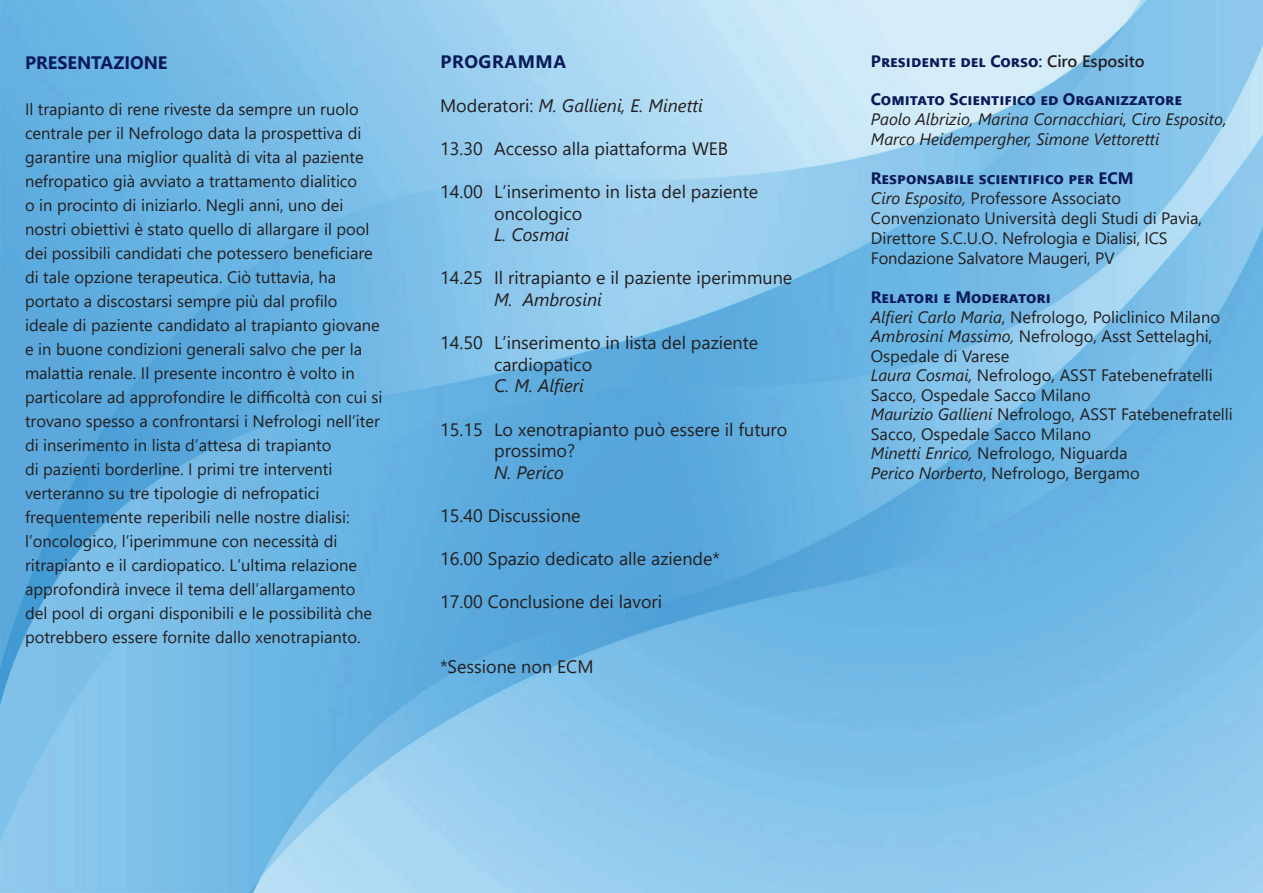
<style>
.page{position:relative;width:1263px;height:893px;background:#fff}
.page>*{position:absolute;margin:0;border:0;box-sizing:border-box;transform-origin:0 0}
.t1{font:18px/21.6px "Segoe UI";color:#231f20}
.t2{font:italic 18px "Segoe UI";color:#231f20}
.t3{font:700 18px "Segoe UI";color:#0a1a58}
.t4{font:700 18px "Segoe UI";letter-spacing:.035em;color:#0a1a58}
.t5{font:16.5px/24px "Segoe UI";color:#231f20}
.t6{font:italic 16.5px/19.8px "Segoe UI";color:#231f20}
.t7{font:700 16.5px "Segoe UI";color:#0a1a58}
.s1{font-style:normal}
.s2{font-weight:600}
.s3{font-weight:600;color:#231f20}
.s4{font-weight:700;color:#0a1a58}
.s5{font-style:italic}
</style>
<div class="page">
<img style="left:0;top:0;width:1263px;height:893px">
<p class="t3" style="left:25px;top:46px;width:144px">PRESENTAZIONE</p>
<p class="t5" style="left:25px;top:96px;width:359px">Il trapianto di rene riveste da sempre un ruolo centrale per il Nefrologo data la prospettiva di garantire una miglior qualità di vita al paziente nefropatico già avviato a trattamento dialitico<br>o in procinto di iniziarlo. Negli anni, uno dei nostri obiettivi è stato quello di allargare il pool dei possibili candidati che potessero beneficiare di tale opzione terapeutica. Ciò tuttavia, ha portato a discostarsi sempre più dal profilo ideale di paziente candidato al trapianto giovane e in buone condizioni generali salvo che per la malattia renale. Il presente incontro è volto in particolare ad approfondire le difficoltà con cui si trovano spesso a confrontarsi i Nefrologi nell’iter di inserimento in lista d’attesa di trapianto<br>di pazienti borderline. I primi tre interventi verteranno su tre tipologie di nefropatici frequentemente reperibili nelle nostre dialisi: l’oncologico, l’iperimmune con necessità di ritrapianto e il cardiopatico. L’ultima relazione approfondirà invece il tema dell’allargamento<br>del pool di organi disponibili e le possibilità che potrebbero essere fornite dallo xenotrapianto.</p>
<p class="t4" style="left:440px;top:45px;width:127px">PROGRAMMA</p>
<p class="t2" style="left:440px;top:88px;width:264px"><span class="s1">Moderatori:</span> M. Gallieni, E. Minetti</p>
<p class="t1" style="left:440px;top:136px;width:290px">13.30 Accesso alla piattaforma WEB</p>
<p class="t1" style="left:494px;top:179px;width:266px;text-indent:-54px">14.00 L’inserimento in lista del paziente oncologico</p>
<p class="t2" style="left:494px;top:218px;width:77px">L. Cosmai</p>
<p class="t1" style="left:440px;top:266px;width:354px">14.25 Il ritrapianto e il paziente iperimmune</p>
<p class="t2" style="left:494px;top:283px;width:109px">M. Ambrosini</p>
<p class="t1" style="left:494px;top:330px;width:266px;text-indent:-54px">14.50 L’inserimento in lista del paziente cardiopatico</p>
<p class="t2" style="left:494px;top:369px;width:91px">C. M. Alfieri</p>
<p class="t1" style="left:494px;top:417px;width:295px;text-indent:-54px">15.15 Lo xenotrapianto può essere il futuro prossimo?</p>
<p class="t2" style="left:494px;top:455px;width:71px">N. Perico</p>
<p class="t1" style="left:440px;top:503px;width:142px">15.40 Discussione</p>
<p class="t1" style="left:440px;top:546px;width:281px">16.00 Spazio dedicato alle aziende*</p>
<p class="t1" style="left:440px;top:590px;width:224px">17.00 Conclusione dei lavori</p>
<p class="t1" style="left:440px;top:654px;width:155px">*Sessione non ECM</p>
<p class="t7" style="left:871px;top:46px;width:275px">Presidente del Corso<span class="s2">:</span> <span class="s3">Ciro Esposito</span></p>
<p class="t7" style="left:871px;top:84px;width:313px">Comitato Scientifico ed Organizzatore</p>
<p class="t6" style="left:871px;top:106px;width:357px">Paolo Albrizio, Marina Cornacchiari, Ciro Esposito,<br>Marco Heidempergher, Simone Vettoretti</p>
<p class="t5" style="left:871px;top:167px;width:333px;line-height:19.8px"><span class="s4">Responsabile scientifico per ECM<br></span><span class="s5">Ciro Esposito,</span> Professore Associato Convenzionato Università degli Studi di Pavia, Direttore S.C.U.O. Nefrologia e Dialisi, ICS Fondazione Salvatore Maugeri, PV</p>
<p class="t5" style="left:871px;top:286px;width:364px;line-height:19.5px"><span class="s4">Relatori e Moderatori<br></span><span class="s5">Alfieri Carlo Maria</span>, Nefrologo<span class="s5">,</span> Policlinico Milano <span class="s5">Ambrosini Massimo,</span> Nefrologo, Asst Settelaghi, Ospedale di Varese<br><span class="s5">Laura Cosmai,</span> Nefrologo, ASST Fatebenefratelli Sacco, Ospedale Sacco Milano<br><span class="s5">Maurizio Gallieni</span> Nefrologo, ASST Fatebenefratelli Sacco, Ospedale Sacco MiIano<br><span class="s5">Minetti Enrico,</span> Nefrologo, Niguarda<br><span class="s5">Perico Norberto</span>, Nefrologo, Bergamo</p>
</div>
